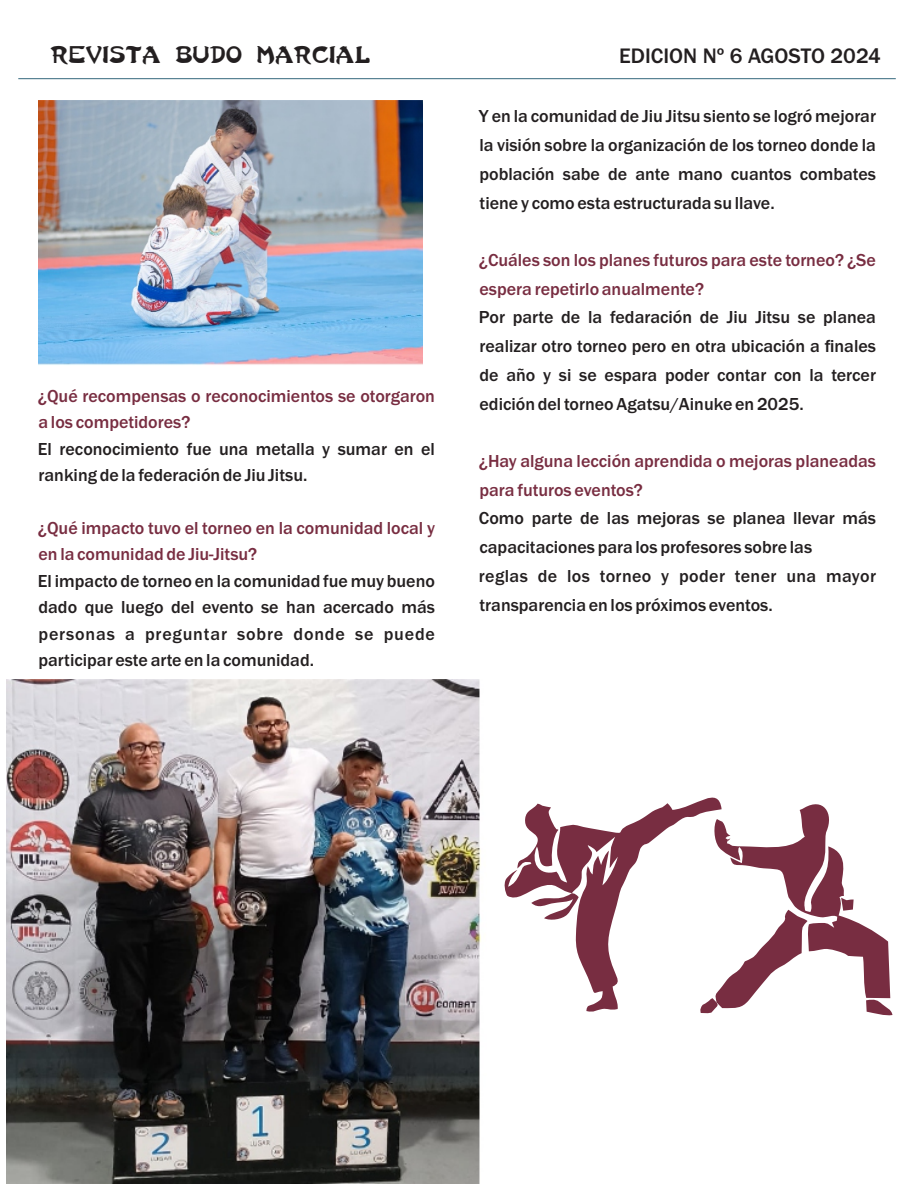
<style>
.page{position:relative;width:918px;height:1188px;background:#fff}
.page>*{position:absolute;margin:0;border:0;box-sizing:border-box;transform-origin:0 0}
.t1{font:500 21.75px "Franklin Gothic";color:#231f20}
.t2{font:18.3px "Last Ninja";color:#231f20}
.t3{font:500 18px/28.7px "Franklin Gothic";color:#231f20;text-align:justify}
.t4{font:500 18px/26.4px "Franklin Gothic";color:#782d41}
</style>
<div class="page">
<hr style="left:18px;top:78px;width:878px;height:1px;background:#34687d">
<img style="left:38px;top:101px;width:385px;height:264px">
<img style="left:7px;top:680px;width:474px;height:504px">
<svg style="left:504px;top:801px;width:196px;height:211px"></svg>
<svg style="left:531px;top:893px;width:48px;height:28px"></svg>
<svg style="left:700px;top:797px;width:192px;height:219px"></svg>
<p class="t2" style="left:50px;top:46px;width:322px">REVISTA BUDO MARCIAL</p>
<p class="t1" style="left:619px;top:48px;width:263px">EDICION Nº 6 AGOSTO 2024</p>
<p class="t4" style="left:38px;top:384px;width:399px">¿Qué recompensas o reconocimientos se otorgaron a los competidores?</p>
<p class="t3" style="left:38px;top:437px;width:399px;line-height:26.4px">El reconocimiento fue una metalla y sumar en el ranking de la federación de Jiu Jitsu.</p>
<p class="t4" style="left:38px;top:516px;width:399px">¿Qué impacto tuvo el torneo en la comunidad local y en la comunidad de Jiu-Jitsu?</p>
<p class="t3" style="left:38px;top:569px;width:399px;line-height:26.4px">El impacto de torneo en la comunidad fue muy bueno dado que luego del evento se han acercado más personas a preguntar sobre donde se puede participar este arte en la comunidad.</p>
<p class="t3" style="left:479px;top:103px;width:399px">Y en la comunidad de Jiu Jitsu siento se logró mejorar la visión sobre la organización de los torneo donde la población sabe de ante mano cuantos combates tiene y como esta estructurada su llave.</p>
<p class="t4" style="left:479px;top:247px;width:399px;line-height:28.7px">¿Cuáles son los planes futuros para este torneo? ¿Se espera repetirlo anualmente?</p>
<p class="t3" style="left:479px;top:304px;width:399px">Por parte de la fedaración de Jiu Jitsu se planea realizar otro torneo pero en otra ubicación a finales de año y si se espara poder contar con la tercer edición del torneo Agatsu/Ainuke en 2025.</p>
<p class="t4" style="left:479px;top:448px;width:399px;line-height:28.7px">¿Hay alguna lección aprendida o mejoras planeadas para futuros eventos?</p>
<p class="t3" style="left:479px;top:506px;width:399px;text-align:left">Como parte de las mejoras se planea llevar más capacitaciones para los profesores sobre las<br>reglas de los torneo y poder tener una mayor transparencia en los próximos eventos.</p>
</div>
